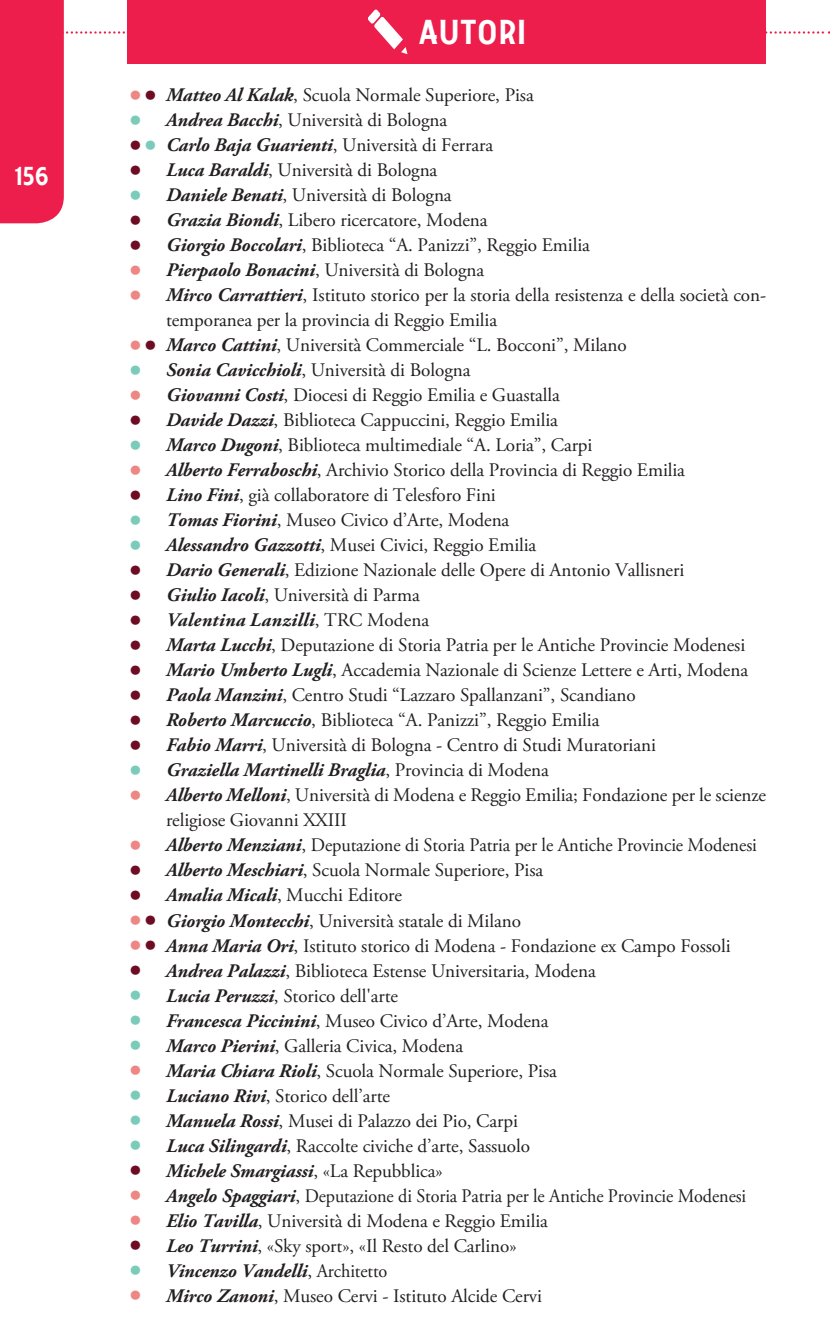
<style>
.page{position:relative;width:830px;height:1340px;background:#fff}
.page>*{position:absolute;margin:0;border:0;box-sizing:border-box;transform-origin:0 0}
.t1{font:36px "Collegiate";letter-spacing:.05em;color:#fff}
.t2{font:27px "Collegiate";color:#fff}
.Bibliografia{font:19.12px/25px "Adobe Garamond Pro";letter-spacing:-.005em;color:#231f20}
.Bibliografia-2{font:italic 700 19.12px "Adobe Garamond Pro";letter-spacing:-.005em;color:#231f20}
.Bibliografia-3{font:italic 700 19.12px "Adobe Garamond Pro";letter-spacing:.02em;color:#231f20}
.s1{font-size:33.75px;color:#ef8686}
.s2{font-size:33.75px;color:#6e0c23}
.s3{font-weight:700;font-style:italic}
.s4{font-size:33.75px;color:#7bcbba}
.s5{font-weight:400;font-style:normal;font-size:33.75px;color:#6e0c23}
.s6{font-weight:400;font-style:normal}
.s7{font-weight:400;font-style:normal;font-size:33.75px;color:#7bcbba}
</style>
<div class="page">
<svg style="left:0;top:0;width:829px;height:223px"></svg>
<p class="t2" style="left:15px;top:159px;width:35px">156</p>
<p class="t1" style="left:418px;top:11px;width:109px">AUTORI</p>
<p class="Bibliografia" style="left:128px;top:83px;width:407px"><span class="s1">•</span><span class="s2">•</span> <span class="s3">Matteo Al Kalak</span>, Scuola Normale Superiore, Pisa</p>
<p class="Bibliografia" style="left:128px;top:108px;width:321px"><span class="s4">•</span> <span class="s3">Andrea Bacchi</span>, Università di Bologna</p>
<p class="Bibliografia" style="left:128px;top:133px;width:367px"><span class="s2">•</span><span class="s4">•</span> <span class="s3">Carlo Baja Guarienti</span>, Università di Ferrara</p>
<p class="Bibliografia" style="left:128px;top:158px;width:311px"><span class="s2">•</span> <span class="s3">Luca Baraldi</span>, Università di Bologna</p>
<p class="Bibliografia" style="left:128px;top:183px;width:325px"><span class="s4">•</span> <span class="s3">Daniele Benati</span>, Università di Bologna</p>
<p class="Bibliografia" style="left:128px;top:208px;width:361px"><span class="s2">•</span> <span class="s3">Grazia Biondi</span>, Libero ricercatore, Modena</p>
<p class="Bibliografia" style="left:128px;top:233px;width:463px"><span class="s2">•</span> <span class="s3">Giorgio Boccolari</span>, Biblioteca “A. Panizzi”, Reggio Emilia</p>
<p class="Bibliografia" style="left:128px;top:258px;width:358px"><span class="s1">•</span> <span class="s3">Pierpaolo Bonacini</span>, Università di Bologna</p>
<p class="Bibliografia" style="left:166px;top:283px;width:601px;text-indent:-38px"><span class="s1">•</span> <span class="s3">Mirco Carrattieri</span>, Istituto storico per la storia della resistenza e della società con&shy;temporanea per la provincia di Reggio Emilia</p>
<p class="Bibliografia" style="left:128px;top:333px;width:500px"><span class="s1">•</span><span class="s2">•</span> <span class="s3">Marco Cattini</span>, Università Commerciale “L. Bocconi”, Milano</p>
<p class="Bibliografia" style="left:128px;top:358px;width:344px"><span class="s4">•</span> <span class="s3">Sonia Cavicchioli</span>, Università di Bologna</p>
<p class="Bibliografia" style="left:128px;top:383px;width:433px"><span class="s1">•</span> <span class="s3">Giovanni Costi</span>, Diocesi di Reggio Emilia e Guastalla</p>
<p class="Bibliografia" style="left:128px;top:408px;width:431px"><span class="s2">•</span> <span class="s3">Davide Dazzi</span>, Biblioteca Cappuccini, Reggio Emilia</p>
<p class="Bibliografia" style="left:128px;top:433px;width:466px"><span class="s4">•</span> <span class="s3">Marco Dugoni</span>, Biblioteca multimediale “A. Loria”, Carpi</p>
<p class="Bibliografia" style="left:128px;top:458px;width:558px"><span class="s1">•</span> <span class="s3">Alberto Ferraboschi</span>, Archivio Storico della Provincia di Reggio Emilia</p>
<p class="Bibliografia" style="left:128px;top:483px;width:369px"><span class="s2">•</span> <span class="s3">Lino Fini</span>, già collaboratore di Telesforo Fini</p>
<p class="Bibliografia" style="left:128px;top:508px;width:383px"><span class="s4">•</span> <span class="s3">Tomas Fiorini</span>, Museo Civico d’Arte, Modena</p>
<p class="Bibliografia" style="left:128px;top:533px;width:410px"><span class="s4">•</span> <span class="s3">Alessandro Gazzotti</span>, Musei Civici, Reggio Emilia</p>
<p class="Bibliografia" style="left:128px;top:558px;width:558px"><span class="s2">•</span> <span class="s3">Dario Generali</span>, Edizione Nazionale delle Opere di Antonio Vallisneri</p>
<p class="Bibliografia" style="left:128px;top:583px;width:293px"><span class="s2">•</span> <span class="s3">Giulio Iacoli</span>, Università di Parma</p>
<p class="Bibliografia-3" style="left:128px;top:609px;width:303px"><span class="s5">•</span> Valentina Lanzilli<span class="s6">, TRC Modena</span></p>
<p class="Bibliografia" style="left:128px;top:633px;width:618px"><span class="s2">•</span> <span class="s3">Marta Lucchi</span>, Deputazione di Storia Patria per le Antiche Provincie Modenesi</p>
<p class="Bibliografia" style="left:128px;top:658px;width:621px"><span class="s2">•</span> <span class="s3">Mario Umberto Lugli</span>, Accademia Nazionale di Scienze Lettere e Arti, Modena</p>
<p class="Bibliografia" style="left:128px;top:683px;width:509px"><span class="s2">•</span> <span class="s3">Paola Manzini</span>, Centro Studi “Lazzaro Spallanzani”, Scandiano</p>
<p class="Bibliografia" style="left:128px;top:708px;width:473px"><span class="s2">•</span> <span class="s3">Roberto Marcuccio</span>, Biblioteca “A. Panizzi”, Reggio Emilia</p>
<p class="Bibliografia" style="left:128px;top:733px;width:529px"><span class="s2">•</span> <span class="s3">Fabio Marri</span>, Università di Bologna - Centro di Studi Muratoriani</p>
<p class="Bibliografia-2" style="left:128px;top:759px;width:422px"><span class="s7">•</span> Graziella Martinelli Braglia<span class="s6">, Provincia di Modena</span></p>
<p class="Bibliografia" style="left:166px;top:783px;width:601px;text-indent:-38px"><span class="s1">•</span> <span class="s3">Alberto Melloni</span>, Università di Modena e Reggio Emilia; Fondazione per le scienze religiose Giovanni XXIII</p>
<p class="Bibliografia" style="left:128px;top:833px;width:630px"><span class="s1">•</span> <span class="s3">Alberto Menziani</span>, Deputazione di Storia Patria per le Antiche Provincie Modenesi</p>
<p class="Bibliografia" style="left:128px;top:858px;width:417px"><span class="s2">•</span> <span class="s3">Alberto Meschiari</span>, Scuola Normale Superiore, Pisa</p>
<p class="Bibliografia" style="left:128px;top:883px;width:276px"><span class="s2">•</span> <span class="s3">Amalia Micali</span>, Mucchi Editore</p>
<p class="Bibliografia" style="left:128px;top:908px;width:394px"><span class="s1">•</span><span class="s2">•</span> <span class="s3">Giorgio Montecchi</span>, Università statale di Milano</p>
<p class="Bibliografia" style="left:128px;top:933px;width:604px"><span class="s1">•</span><span class="s2">•</span> <span class="s3">Anna Maria Ori</span>, Istituto storico di Modena - Fondazione ex Campo Fossoli</p>
<p class="Bibliografia" style="left:128px;top:958px;width:469px"><span class="s2">•</span> <span class="s3">Andrea Palazzi</span>, Biblioteca Estense Universitaria, Modena</p>
<p class="Bibliografia" style="left:128px;top:983px;width:272px"><span class="s4">•</span> <span class="s3">Lucia Peruzzi</span>, Storico dell'arte</p>
<p class="Bibliografia" style="left:128px;top:1008px;width:422px"><span class="s4">•</span> <span class="s3">Francesca Piccinini</span>, Museo Civico d’Arte, Modena</p>
<p class="Bibliografia" style="left:128px;top:1033px;width:337px"><span class="s4">•</span> <span class="s3">Marco Pierini</span>, Galleria Civica, Modena</p>
<p class="Bibliografia" style="left:128px;top:1058px;width:430px"><span class="s1">•</span> <span class="s3">Maria Chiara Rioli</span>, Scuola Normale Superiore, Pisa</p>
<p class="Bibliografia" style="left:128px;top:1083px;width:264px"><span class="s4">•</span> <span class="s3">Luciano Rivi</span>, Storico dell’arte</p>
<p class="Bibliografia" style="left:128px;top:1108px;width:391px"><span class="s4">•</span> <span class="s3">Manuela Rossi</span>, Musei di Palazzo dei Pio, Carpi</p>
<p class="Bibliografia" style="left:128px;top:1133px;width:404px"><span class="s4">•</span> <span class="s3">Luca Silingardi</span>, Raccolte civiche d’arte, Sassuolo</p>
<p class="Bibliografia-2" style="left:128px;top:1159px;width:316px"><span class="s5">•</span> Michele Smargiassi<span class="s6">, «La Repubblica»</span></p>
<p class="Bibliografia" style="left:128px;top:1183px;width:619px"><span class="s1">•</span> <span class="s3">Angelo Spaggiari</span>, Deputazione di Storia Patria per le Antiche Provincie Modenesi</p>
<p class="Bibliografia" style="left:128px;top:1208px;width:421px"><span class="s1">•</span> <span class="s3">Elio Tavilla</span>, Università di Modena e Reggio Emilia</p>
<p class="Bibliografia" style="left:128px;top:1233px;width:390px"><span class="s2">•</span> <span class="s3">Leo Turrini</span>, «Sky sport», «Il Resto del Carlino»</p>
<p class="Bibliografia-2" style="left:128px;top:1259px;width:261px"><span class="s7">•</span> Vincenzo Vandelli<span class="s6">, Architetto</span></p>
<p class="Bibliografia" style="left:128px;top:1283px;width:415px"><span class="s1">•</span> <span class="s3">Mirco Zanoni</span>, Museo Cervi - Istituto Alcide Cervi</p>
</div>
